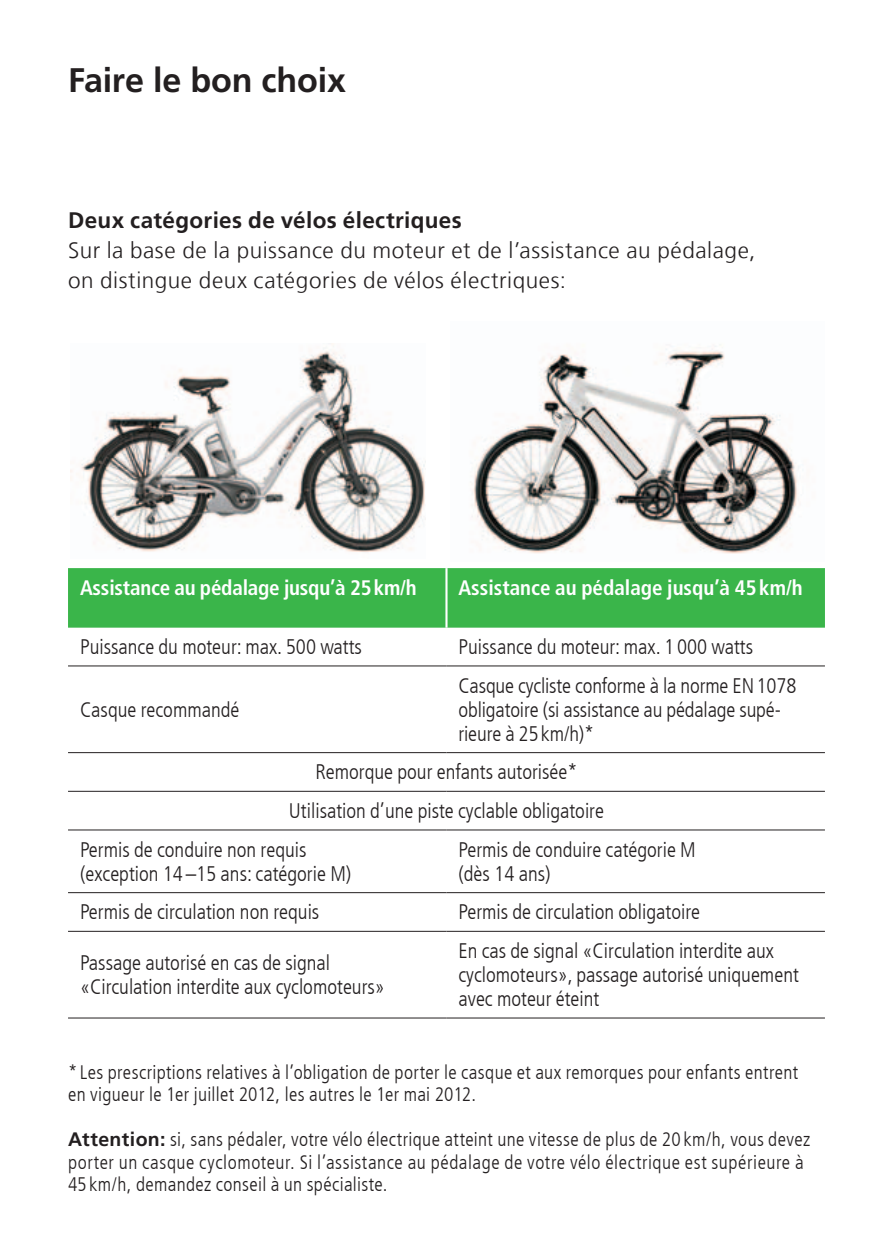
<style>
.page{position:relative;width:893px;height:1259px;background:#fff}
.page>*{position:absolute;margin:0;border:0;box-sizing:border-box;transform-origin:0 0}
._01_HAUPTTITEL{font:700 34.2px "Frutiger LT Com";letter-spacing:-.005em;color:#231f20}
._03_Grundtext{font:300 22.5px/30px "Frutiger LT Com";letter-spacing:.025em;color:#231f20}
._03_Grundtext-2{font:700 22.5px "Frutiger LT Com";letter-spacing:.015em;color:#231f20}
.t1{font:300 condensed 21px/24px "Frutiger LT Com";color:#231f20}
.t2{font:700 condensed 21px "Frutiger LT Com";color:#fff}
._03_Grundtext-3{font:300 condensed 19.5px/22.5px "Frutiger LT Com";letter-spacing:.02em;color:#231f20}
.s1{font-weight:700;font-stretch:normal}
</style>
<div class="page">
<div style="left:68px;top:568px;width:757px;height:59px;background:#3ab54a"></div>
<hr style="left:445px;top:568px;width:3px;height:59px;background:#fff">
<hr style="left:68px;top:665px;width:378px;height:1px;background:#231f20">
<hr style="left:446px;top:665px;width:379px;height:1px;background:#231f20">
<hr style="left:68px;top:752px;width:378px;height:1px;background:#231f20">
<hr style="left:446px;top:752px;width:379px;height:1px;background:#231f20">
<hr style="left:68px;top:791px;width:378px;height:1px;background:#231f20">
<hr style="left:446px;top:791px;width:379px;height:1px;background:#231f20">
<hr style="left:68px;top:829px;width:378px;height:1px;background:#231f20">
<hr style="left:446px;top:829px;width:379px;height:1px;background:#231f20">
<hr style="left:68px;top:892px;width:378px;height:1px;background:#231f20">
<hr style="left:446px;top:892px;width:379px;height:1px;background:#231f20">
<hr style="left:68px;top:931px;width:378px;height:1px;background:#231f20">
<hr style="left:446px;top:931px;width:379px;height:1px;background:#231f20">
<hr style="left:68px;top:1017px;width:378px;height:1px;background:#231f20">
<hr style="left:446px;top:1017px;width:379px;height:1px;background:#231f20">
<img style="left:472px;top:346px;width:327px;height:208px">
<img style="left:70px;top:343px;width:356px;height:209px">
<p class="_01_HAUPTTITEL" style="left:68px;top:60px;width:280px">Faire le bon choix</p>
<p class="_03_Grundtext-2" style="left:68px;top:207px;width:395px">Deux catégories de vélos électriques</p>
<p class="_03_Grundtext" style="left:68px;top:235px;width:689px">Sur la base de la puissance du moteur et de l’assistance au pédalage, on distingue deux catégories de vélos électriques:</p>
<p class="t2" style="left:80px;top:575px;width:338px">Assistance au pédalage jusqu’à 25km/h</p>
<p class="t2" style="left:458px;top:575px;width:346px">Assistance au pédalage jusqu’à 45km/h</p>
<p class="t1" style="left:80px;top:635px;width:283px">Puissance du moteur: max. 500 watts</p>
<p class="t1" style="left:458px;top:635px;width:296px">Puissance du moteur: max. 1 000 watts</p>
<p class="t1" style="left:458px;top:673px;width:339px">Casque cycliste conforme à la norme EN1078 obligatoire (si assistance au pédalage supé&shy;rieure à 25km/h)*</p>
<p class="t1" style="left:315px;top:760px;width:264px">Remorque pour enfants autorisée*</p>
<p class="t1" style="left:289px;top:799px;width:317px">Utilisation d’une piste cyclable obligatoire</p>
<p class="t1" style="left:80px;top:837px;width:228px">Permis de conduire non requis</p>
<p class="t1" style="left:80px;top:861px;width:273px">(exception 14 –15 ans: catégorie M)</p>
<p class="t1" style="left:80px;top:697px;width:161px">Casque recommandé</p>
<p class="t1" style="left:458px;top:837px;width:239px">Permis de conduire catégorie M</p>
<p class="t1" style="left:458px;top:861px;width:94px">(dès 14 ans)</p>
<p class="t1" style="left:80px;top:900px;width:241px">Permis de circulation non requis</p>
<p class="t1" style="left:458px;top:900px;width:243px">Permis de circulation obligatoire</p>
<p class="t1" style="left:80px;top:951px;width:306px">Passage autorisé en cas de signal «Circulation interdite aux cyclomoteurs»</p>
<p class="t1" style="left:458px;top:939px;width:342px">En cas de signal «Circulation interdite aux cyclomoteurs», passage autorisé uniquement avec moteur éteint</p>
<p class="_03_Grundtext-3" style="left:68px;top:1061px;width:732px">*Les prescriptions relatives à l’obligation de porter le casque et aux remorques pour enfants entrent en vigueur le 1er juillet 2012, les autres le 1er mai 2012.</p>
<p class="_03_Grundtext-3" style="left:68px;top:1128px;width:744px"><span class="s1">Attention:</span> si, sans pédaler, votre vélo électrique atteint une vitesse de plus de 20 km/h, vous devez porter un casque cyclomoteur. Si l’assistance au pédalage de votre vélo électrique est supérieure à<br>45km/h, demandez conseil à un spécialiste.</p>
</div>
